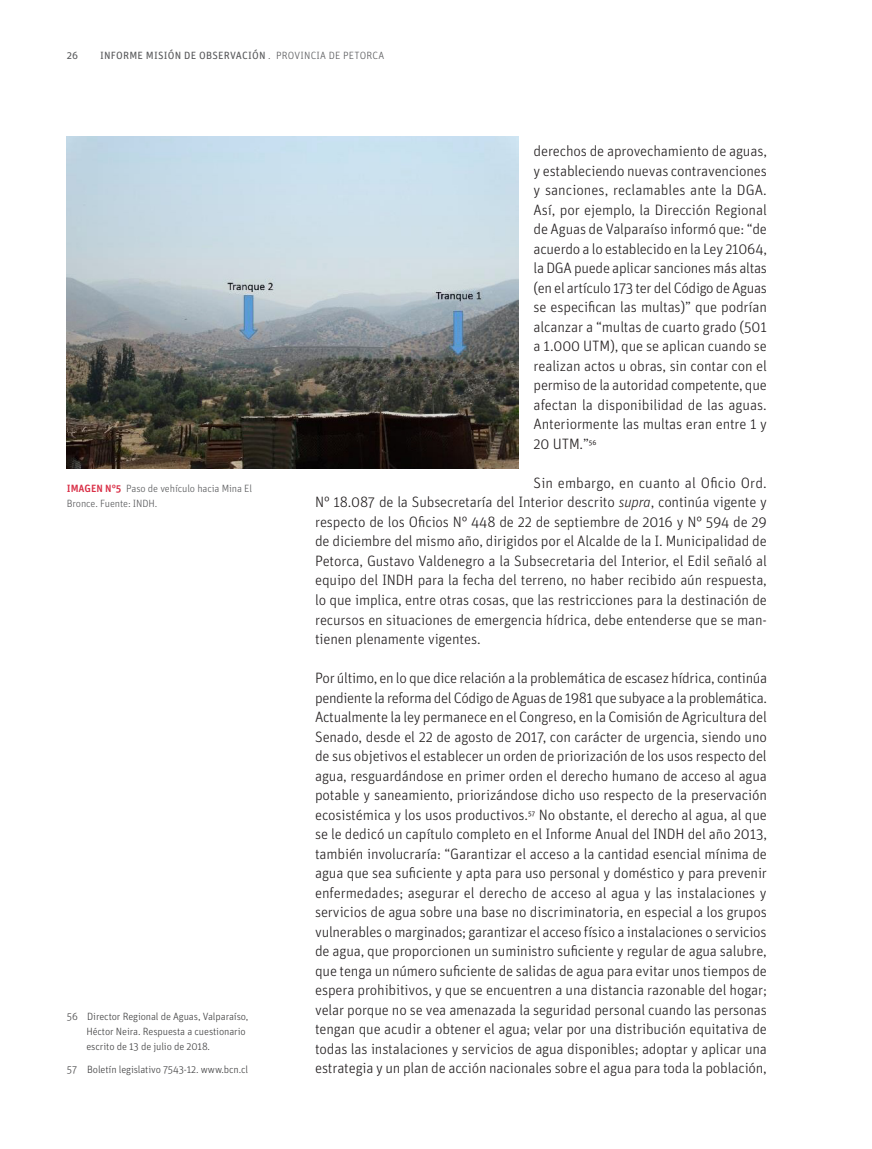
<style>
.page{position:relative;width:872px;height:1149px;background:#fff}
.page>*{position:absolute;margin:0;border:0;box-sizing:border-box;transform-origin:0 0}
.Texto_general{font:300 15px/19.5px "Unit Pro";letter-spacing:-.01em;color:#231f20;text-align:justify}
.t1{font:300 10.5px/15px "Unit Pro";letter-spacing:-.01em;color:#3e3e3f}
.Texto_general-2{font:300 10.5px/15px "Unit Pro";letter-spacing:-.01em;color:#57585a}
.t2{font:10.5px "Unit Pro";letter-spacing:.02em;color:#57585a}
.s1{font-weight:300}
.s2{font-weight:500;color:#d92d45}
.s3{font-style:italic}
</style>
<div class="page">
<img style="left:67px;top:136px;width:451px;height:332px">
<p class="t2" style="left:67px;top:48px;width:13px">26</p>
<p class="t2" style="left:100px;top:48px;width:286px">INFORME MISIÓN DE OBSERVACIÓN <span class="s1">. PROVINCIA DE PETORCA</span></p>
<p class="Texto_general-2" style="left:67px;top:480px;width:187px"><span class="s2">IMAGEN N°5</span> Paso de vehículo hacia Mina El<br>Bronce. Fuente: INDH.</p>
<p class="t1" style="left:86px;top:1008px;width:163px;text-indent:-20px">56 Director Regional de Aguas, Valparaíso,<br>Héctor Neira. Respuesta a cuestionario escrito de 13 de julio de 2018.</p>
<p class="t1" style="left:67px;top:1061px;width:183px">57 Boletín legislativo 7543-12. www.bcn.cl</p>
<p class="Texto_general" style="left:533px;top:141px;width:235px">derechos de aprovechamiento de aguas, y estableciendo nuevas contravenciones y sanciones, reclamables ante la DGA.<br>Así, por ejemplo, la Dirección Regional de Aguas de Valparaíso informó que: “de acuerdo a lo establecido en la Ley 21064, la DGA puede aplicar sanciones más altas (en el artículo 173 ter del Código de Aguas se especifican las multas)” que podrían alcanzar a “multas de cuarto grado (501 a 1.000 UTM), que se aplican cuando se realizan actos u obras, sin contar con el permiso de la autoridad competente, que afectan la disponibilidad de las aguas.<br>Anteriormente las multas eran entre 1 y 20 UTM.”<sup>56</sup></p>
<p class="Texto_general" style="left:315px;top:473px;width:453px;text-indent:218px">Sin embargo, en cuanto al Oficio Ord.<br>N° 18.087 de la Subsecretaría del Interior descrito <span class="s3">supra</span>, continúa vigente y respecto de los Oficios N° 448 de 22 de septiembre de 2016 y N° 594 de 29 de diciembre del mismo año, dirigidos por el Alcalde de la I. Municipalidad de Petorca, Gustavo Valdenegro a la Subsecretaria del Interior, el Edil señaló al equipo del INDH para la fecha del terreno, no haber recibido aún respuesta, lo que implica, entre otras cosas, que las restricciones para la destinación de recursos en situaciones de emergencia hídrica, debe entenderse que se man&shy;tienen plenamente vigentes.</p>
<p class="Texto_general" style="left:315px;top:668px;width:454px">Por último, en lo que dice relación a la problemática de escasez hídrica, continúa pendiente la reforma del Código de Aguas de 1981 que subyace a la problemática.<br>Actualmente la ley permanece en el Congreso, en la Comisión de Agricultura del Senado, desde el 22 de agosto de 2017, con carácter de urgencia, siendo uno de sus objetivos el establecer un orden de priorización de los usos respecto del agua, resguardándose en primer orden el derecho humano de acceso al agua potable y saneamiento, priorizándose dicho uso respecto de la preservación ecosistémica y los usos productivos.<sup>57</sup> No obstante, el derecho al agua, al que se le dedicó un capítulo completo en el Informe Anual del INDH del año 2013, también involucraría: “Garantizar el acceso a la cantidad esencial mínima de agua que sea suficiente y apta para uso personal y doméstico y para prevenir enfermedades; asegurar el derecho de acceso al agua y las instalaciones y servicios de agua sobre una base no discriminatoria, en especial a los grupos vulnerables o marginados; garantizar el acceso físico a instalaciones o servicios de agua, que proporcionen un suministro suficiente y regular de agua salubre, que tenga un número suficiente de salidas de agua para evitar unos tiempos de espera prohibitivos, y que se encuentren a una distancia razonable del hogar; velar porque no se vea amenazada la seguridad personal cuando las personas tengan que acudir a obtener el agua; velar por una distribución equitativa de todas las instalaciones y servicios de agua disponibles; adoptar y aplicar una estrategia y un plan de acción nacionales sobre el agua para toda la población,</p>
</div>
